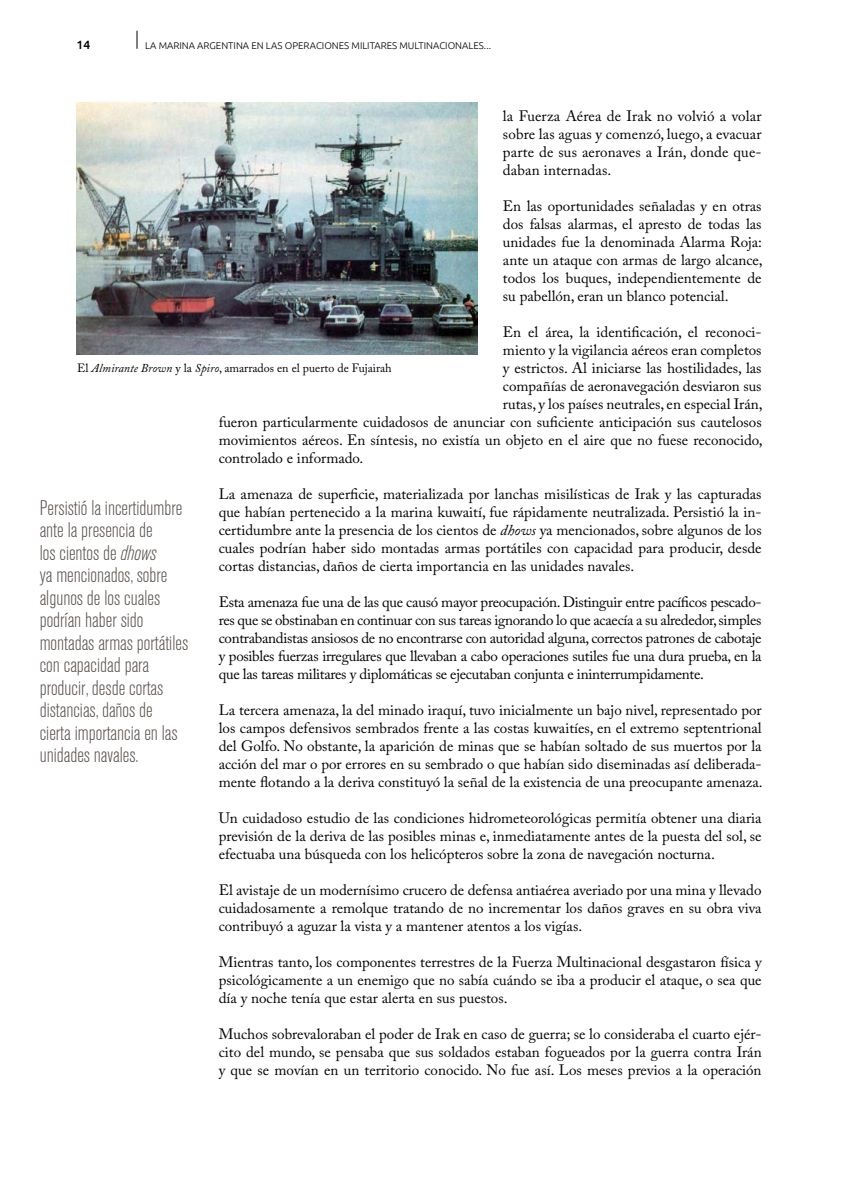
<style>
.page{position:relative;width:851px;height:1191px;background:#fff}
.page>*{position:absolute;margin:0;border:0;box-sizing:border-box;transform-origin:0 0}
.t1{font:300 condensed 21px/22.5px "Akzidenz Grotesk BQ";color:#58504c}
.t2{font:15px/18px "Adobe Caslon Pro";color:#000;text-align:justify}
.t3{font:12px "Adobe Caslon Pro";color:#000}
.t4{font:500 12px "Ubuntu";color:#000}
.t5{font:300 9.75px "Ubuntu";color:#000}
.s1{font-style:italic}
</style>
<div class="page">
<svg style="left:137px;top:31px;width:1px;height:18px"></svg>
<img style="left:77px;top:103px;width:400px;height:252px">
<p class="t4" style="left:77px;top:37px;width:15px">14</p>
<p class="t5" style="left:145px;top:39px;width:347px">LA MARINA ARGENTINA EN LAS OPERACIONES MILITARES MULTINACIONALES...</p>
<p class="t2" style="left:503px;top:107px;width:260px">la Fuerza Aérea de Irak no volvió a volar sobre las aguas y comenzó, luego, a evacuar parte de sus aeronaves a Irán, donde que&shy;daban internadas.</p>
<p class="t2" style="left:503px;top:197px;width:261px">En las oportunidades señaladas y en otras dos falsas alarmas, el apresto de todas las unidades fue la denominada Alarma Roja: ante un ataque con armas de largo alcance, todos los buques, independientemente de su pabellón, eran un blanco potencial.</p>
<p class="t2" style="left:503px;top:323px;width:260px">En el área, la identificación, el reconoci-</p>
<p class="t2" style="left:503px;top:341px;width:260px">miento y la vigilancia aéreos eran completos</p>
<p class="t2" style="left:503px;top:359px;width:260px">y estrictos. Al iniciarse las hostilidades, las</p>
<p class="t2" style="left:503px;top:377px;width:260px">compañías de aeronavegación desviaron sus</p>
<p class="t2" style="left:503px;top:395px;width:261px">rutas, y los países neutrales, en especial Irán,</p>
<p class="t2" style="left:219px;top:413px;width:544px">fueron particularmente cuidadosos de anunciar con suficiente anticipación sus cautelosos</p>
<p class="t2" style="left:219px;top:431px;width:545px">movimientos aéreos. En síntesis, no existía un objeto en el aire que no fuese reconocido,</p>
<p class="t2" style="left:219px;top:449px;width:146px">controlado e informado.</p>
<p class="t2" style="left:219px;top:485px;width:544px">La amenaza de superficie, materializada por lanchas misilísticas de Irak y las capturadas que habían pertenecido a la marina kuwaití, fue rápidamente neutralizada. Persistió la in&shy;certidumbre ante la presencia de los cientos de <span class="s1">dhows</span> ya mencionados, sobre algunos de los cuales podrían haber sido montadas armas portátiles con capacidad para producir, desde cortas distancias, daños de cierta importancia en las unidades navales.</p>
<p class="t2" style="left:219px;top:593px;width:544px">Esta amenaza fue una de las que causó mayor preocupación. Distinguir entre pacíficos pescado&shy;res que se obstinaban en continuar con sus tareas ignorando lo que acaecía a su alrededor, simples contrabandistas ansiosos de no encontrarse con autoridad alguna, correctos patrones de cabotaje y posibles fuerzas irregulares que llevaban a cabo operaciones sutiles fue una dura prueba, en la que las tareas militares y diplomáticas se ejecutaban conjunta e ininterrumpidamente.</p>
<p class="t2" style="left:219px;top:701px;width:545px">La tercera amenaza, la del minado iraquí, tuvo inicialmente un bajo nivel, representado por los campos defensivos sembrados frente a las costas kuwaitíes, en el extremo septentrional del Golfo. No obstante, la aparición de minas que se habían soltado de sus muertos por la acción del mar o por errores en su sembrado o que habían sido diseminadas así deliberada&shy;mente flotando a la deriva constituyó la señal de la existencia de una preocupante amenaza.</p>
<p class="t2" style="left:219px;top:809px;width:544px">Un cuidadoso estudio de las condiciones hidrometeorológicas permitía obtener una diaria previsión de la deriva de las posibles minas e, inmediatamente antes de la puesta del sol, se efectuaba una búsqueda con los helicópteros sobre la zona de navegación nocturna.</p>
<p class="t2" style="left:219px;top:881px;width:544px">El avistaje de un modernísimo crucero de defensa antiaérea averiado por una mina y llevado cuidadosamente a remolque tratando de no incrementar los daños graves en su obra viva contribuyó a aguzar la vista y a mantener atentos a los vigías.</p>
<p class="t2" style="left:219px;top:953px;width:544px">Mientras tanto, los componentes terrestres de la Fuerza Multinacional desgastaron física y psicológicamente a un enemigo que no sabía cuándo se iba a producir el ataque, o sea que día y noche tenía que estar alerta en sus puestos.</p>
<p class="t2" style="left:219px;top:1025px;width:544px">Muchos sobrevaloraban el poder de Irak en caso de guerra; se lo consideraba el cuarto ejér&shy;cito del mundo, se pensaba que sus soldados estaban fogueados por la guerra contra Irán y que se movían en un territorio conocido. No fue así. Los meses previos a la operación</p>
<p class="t3" style="left:77px;top:361px;width:316px">El <span class="s1">Almirante Brown</span> y la <span class="s1">Spiro</span>, amarrados en el puerto de Fujairah</p>
<p class="t1" style="left:40px;top:497px;width:150px">Persistió la incertidumbre ante la presencia de<br>los cientos de <span class="s1">dhows<br></span>ya mencionados, sobre algunos de los cuales podrían haber sido montadas armas portátiles con capacidad para producir, desde cortas distancias, daños de cierta importancia en las unidades navales.</p>
</div>
